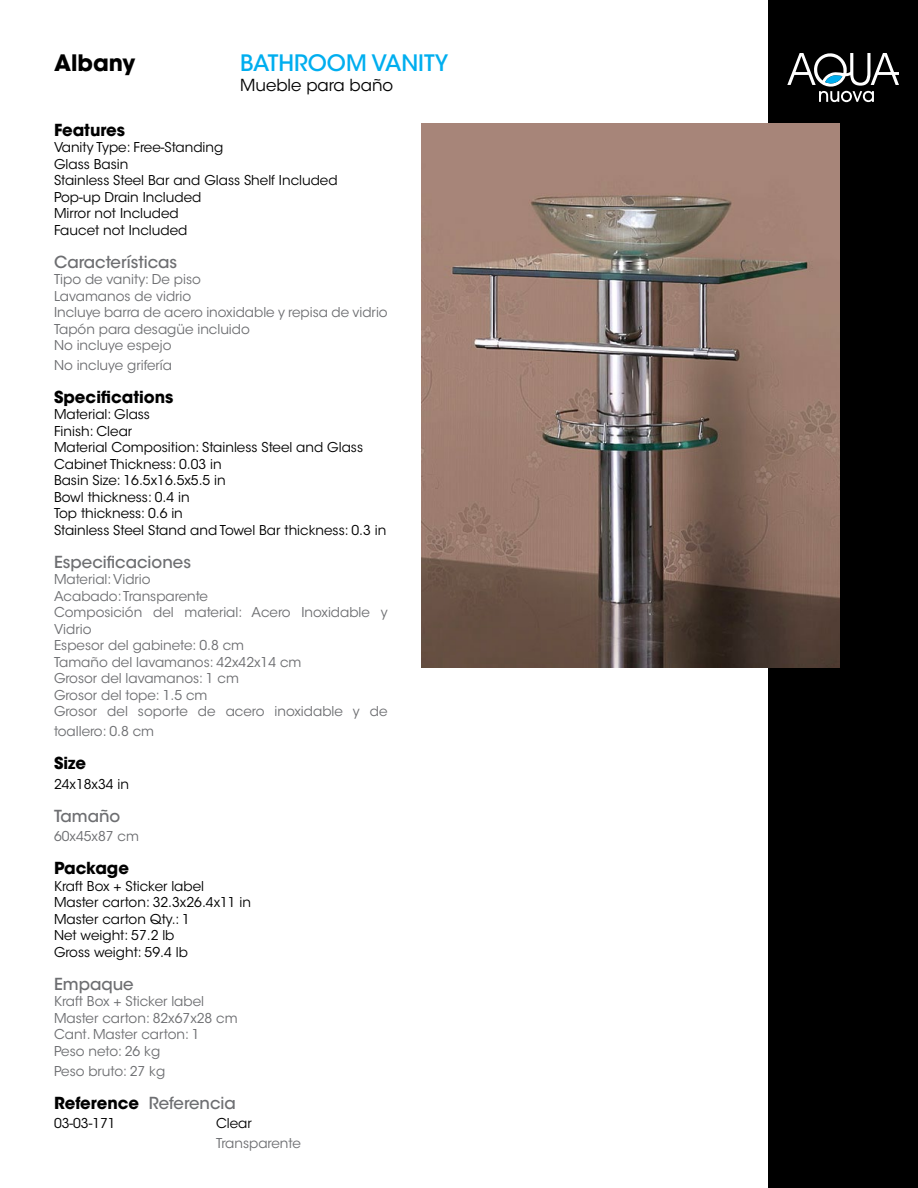
<style>
.page{position:relative;width:918px;height:1188px;background:#fff}
.page>*{position:absolute;margin:0;border:0;box-sizing:border-box;transform-origin:0 0}
.t1{font:500 22.5px "ITC Avant Garde Std";color:#00aeef}
.t2{font:700 22.5px "ITC Avant Garde Std";color:#000}
.t3{font:500 16.5px "ITC Avant Garde Std";color:#6d6e71}
.t4{font:700 16.5px "ITC Avant Garde Std";color:#000}
.t5{font:16.5px "ITC Avant Garde Std";color:#000}
.t6{font:13.5px/16.5px "ITC Avant Garde Std";color:#6d6e71}
.t7{font:13.5px/16.5px "ITC Avant Garde Std";color:#000}
.t8{font:13.5px "ITC Avant Garde Std";color:#000101}
.s1{color:#000}
.s2{font-weight:700;color:#000}
</style>
<div class="page">
<div style="left:768px;top:0;width:150px;height:1188px;background:#000"></div>
<svg style="left:787px;top:53px;width:112px;height:49px"></svg>
<img style="left:421px;top:123px;width:419px;height:545px">
<h1 class="t2" style="left:54px;top:48px;width:83px">Albany</h1>
<h1 class="t1" style="left:240px;top:49px;width:210px">BATHROOM VANITY</h1>
<p class="t5" style="left:240px;top:75px;width:155px">Mueble para baño</p>
<p class="t4" style="left:54px;top:119px;width:73px">Features</p>
<p class="t7" style="left:54px;top:139px;width:285px">Vanity Type: Free-Standing<br>Glass Basin<br>Stainless Steel Bar and Glass Shelf Included<br>Pop-up Drain Included<br>Mirror not Included<br>Faucet not Included</p>
<p class="t3" style="left:54px;top:251px;width:125px">Características</p>
<p class="t6" style="left:54px;top:271px;width:335px">Tipo de vanity: De piso<br>Lavamanos de vidrio<br>Incluye barra de acero inoxidable y repisa de vidrio<br>Tapón para desagüe incluido<br>No incluye espejo</p>
<p class="t6" style="left:54px;top:357px;width:120px">No incluye grifería</p>
<p class="t4" style="left:54px;top:386px;width:121px">Specifications</p>
<p class="t7" style="left:54px;top:406px;width:334px">Material: Glass<br>Finish: Clear<br>Material Composition: Stainless Steel and Glass<br>Cabinet Thickness: 0.03 in<br>Basin Size: 16.5x16.5x5.5 in<br>Bowl thickness: 0.4 in<br>Top thickness: 0.6 in<br>Stainless Steel Stand and Towel Bar thickness: 0.3 in</p>
<p class="t3" style="left:54px;top:552px;width:139px">Especificaciones</p>
<p class="t6" style="left:54px;top:571px;width:335px">Material: Vidrio<br>Acabado: Transparente<br>Composición del material: Acero Inoxidable y<br>Vidrio<br>Espesor del gabinete: 0.8 cm<br>Tamaño del lavamanos: 42x42x14 cm<br>Grosor del lavamanos: 1 cm<br>Grosor del tope: 1.5 cm<br>Grosor del soporte de acero inoxidable y de</p>
<p class="t6" style="left:54px;top:723px;width:102px">toallero: 0.8 cm</p>
<p class="t4" style="left:54px;top:752px;width:34px">Size</p>
<p class="t8" style="left:54px;top:776px;width:77px">24x18x34 <span class="s1">in</span></p>
<p class="t3" style="left:54px;top:805px;width:68px">Tamaño</p>
<p class="t6" style="left:54px;top:828px;width:86px">60x45x87 cm</p>
<p class="t4" style="left:54px;top:858px;width:77px">Package</p>
<p class="t7" style="left:54px;top:878px;width:199px">Kraft Box + Sticker label<br>Master carton: 32.3x26.4x11 in<br>Master carton Qty.: 1<br>Net weight: 57.2 lb<br>Gross weight: 59.4 lb</p>
<p class="t3" style="left:54px;top:974px;width:81px">Empaque</p>
<p class="t6" style="left:54px;top:993px;width:185px">Kraft Box + Sticker label<br>Master carton: 82x67x28 cm<br>Cant. Master carton: 1<br>Peso neto: 26 kg</p>
<p class="t6" style="left:54px;top:1063px;width:113px">Peso bruto: 27 kg</p>
<p class="t3" style="left:54px;top:1092px;width:183px"><span class="s2">Reference</span> Referencia</p>
<p class="t7" style="left:54px;top:1115px;width:63px">03-03-171</p>
<p class="t7" style="left:216px;top:1115px;width:37px">Clear</p>
<p class="t6" style="left:216px;top:1135px;width:86px">Transparente</p>
</div>
